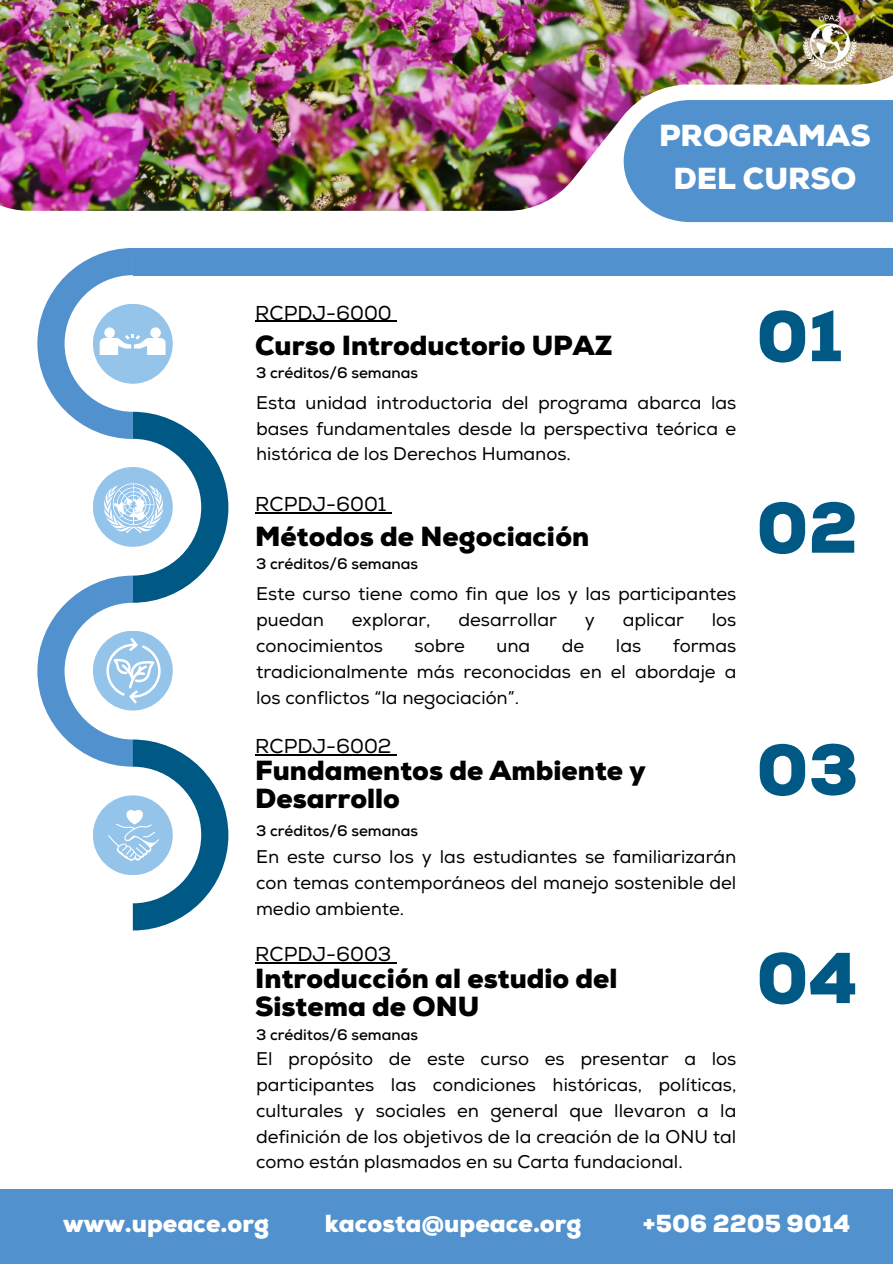
<style>
.page{position:relative;width:893px;height:1264px;background:#fff}
.page>*{position:absolute;margin:0;border:0;box-sizing:border-box;transform-origin:0 0}
.t1{font:900 71.7px "Nexa";color:#005885}
.t2{font:900 30.3px/43.8px "Nexa";color:#fff;text-align:center}
.t3{font:900 27.6px/28.2px "Nexa";color:#000}
.t4{font:900 24.6px "Nexa";color:#fff}
.t5{font:20.1px "Nexa";color:#000}
.t6{font:18.3px/25.8px "Nexa";color:#000;text-align:justify}
.t7{font:700 15.15px "Nexa";color:#000}
</style>
<div class="page">
<img style="left:0;top:0;width:892px;height:211px">
<div style="left:623px;top:100px;width:269px;height:122px;background:#5191cd"></div>
<div style="left:0;top:1189px;width:892px;height:74px;background:#5191cd"></div>
<img style="left:800px;top:7px;width:59px;height:69px">
<div style="left:133px;top:248px;width:759px;height:27px;background:#5191cd"></div>
<hr style="left:255px;top:321px;width:136px;height:1px;background:#000">
<hr style="left:255px;top:512px;width:131px;height:1px;background:#000">
<hr style="left:255px;top:754px;width:136px;height:1px;background:#000">
<hr style="left:255px;top:961px;width:136px;height:2px;background:#000">
<svg style="left:37px;top:248px;width:191px;height:682px"></svg>
<p class="t5" style="left:255px;top:301px;width:138px">RCPDJ-6000</p>
<p class="t3" style="left:255px;top:332px;width:359px">Curso Introductorio UPAZ</p>
<p class="t7" style="left:256px;top:364px;width:163px">3 créditos/6 semanas</p>
<h1 class="t2" style="left:659px;top:114px;width:213px">PROGRAMAS<br>DEL CURSO</h1>
<p class="t1" style="left:756px;top:294px;width:88px">01</p>
<p class="t6" style="left:256px;top:390px;width:482px">Esta unidad introductoria del programa abarca las bases fundamentales desde la perspectiva teórica e histórica de los Derechos Humanos.</p>
<p class="t5" style="left:255px;top:492px;width:133px">RCPDJ-6001</p>
<p class="t3" style="left:255px;top:523px;width:335px">Métodos de Negociación</p>
<p class="t7" style="left:256px;top:555px;width:163px">3 créditos/6 semanas</p>
<h4 class="t6" style="left:256px;top:581px;width:482px">Este curso tiene como fin que los y las participantes puedan</h4>
<h4 class="t6" style="left:352px;top:607px;width:80px">explorar,</h4>
<h4 class="t6" style="left:458px;top:607px;width:100px">desarrollar</h4>
<h4 class="t6" style="left:584px;top:607px;width:12px">y</h4>
<h4 class="t6" style="left:622px;top:607px;width:63px">aplicar</h4>
<h4 class="t6" style="left:711px;top:607px;width:26px">los</h4>
<h4 class="t6" style="left:256px;top:633px;width:128px">conocimientos</h4>
<h4 class="t6" style="left:414px;top:633px;width:52px">sobre</h4>
<h4 class="t6" style="left:496px;top:633px;width:35px">una</h4>
<h4 class="t6" style="left:562px;top:633px;width:24px">de</h4>
<h4 class="t6" style="left:616px;top:633px;width:27px">las</h4>
<h4 class="t6" style="left:256px;top:633px;width:482px;text-indent:416px">formas tradicionalmente más reconocidas en el abordaje a los conflictos “la negociación”.</h4>
<p class="t5" style="left:255px;top:734px;width:138px">RCPDJ-6002</p>
<p class="t3" style="left:255px;top:757px;width:392px">Fundamentos de Ambiente y<br>Desarrollo</p>
<p class="t7" style="left:256px;top:821px;width:163px">3 créditos/6 semanas</p>
<h4 class="t6" style="left:256px;top:844px;width:482px">En este curso los y las estudiantes se familiarizarán con temas contemporáneos del manejo sostenible del medio ambiente.</h4>
<p class="t5" style="left:255px;top:942px;width:138px">RCPDJ-6003</p>
<p class="t3" style="left:255px;top:965px;width:364px">Introducción al estudio del<br>Sistema de ONU</p>
<p class="t7" style="left:256px;top:1025px;width:163px">3 créditos/6 semanas</p>
<h4 class="t6" style="left:256px;top:1046px;width:482px">El propósito de este curso es presentar a los participantes las condiciones históricas, políticas, culturales y sociales en general que llevaron a la definición de los objetivos de la creación de la ONU tal como están plasmados en su Carta fundacional.</h4>
<h2 class="t1" style="left:756px;top:485px;width:103px">02</h2>
<h2 class="t1" style="left:756px;top:727px;width:104px">03</h2>
<h2 class="t1" style="left:756px;top:935px;width:103px">04</h2>
<p class="t4" style="left:63px;top:1209px;width:207px">www.upeace.org</p>
<p class="t4" style="left:325px;top:1209px;width:258px">kacosta@upeace.org</p>
<p class="t4" style="left:643px;top:1209px;width:209px">+506 2205 9014</p>
</div>
